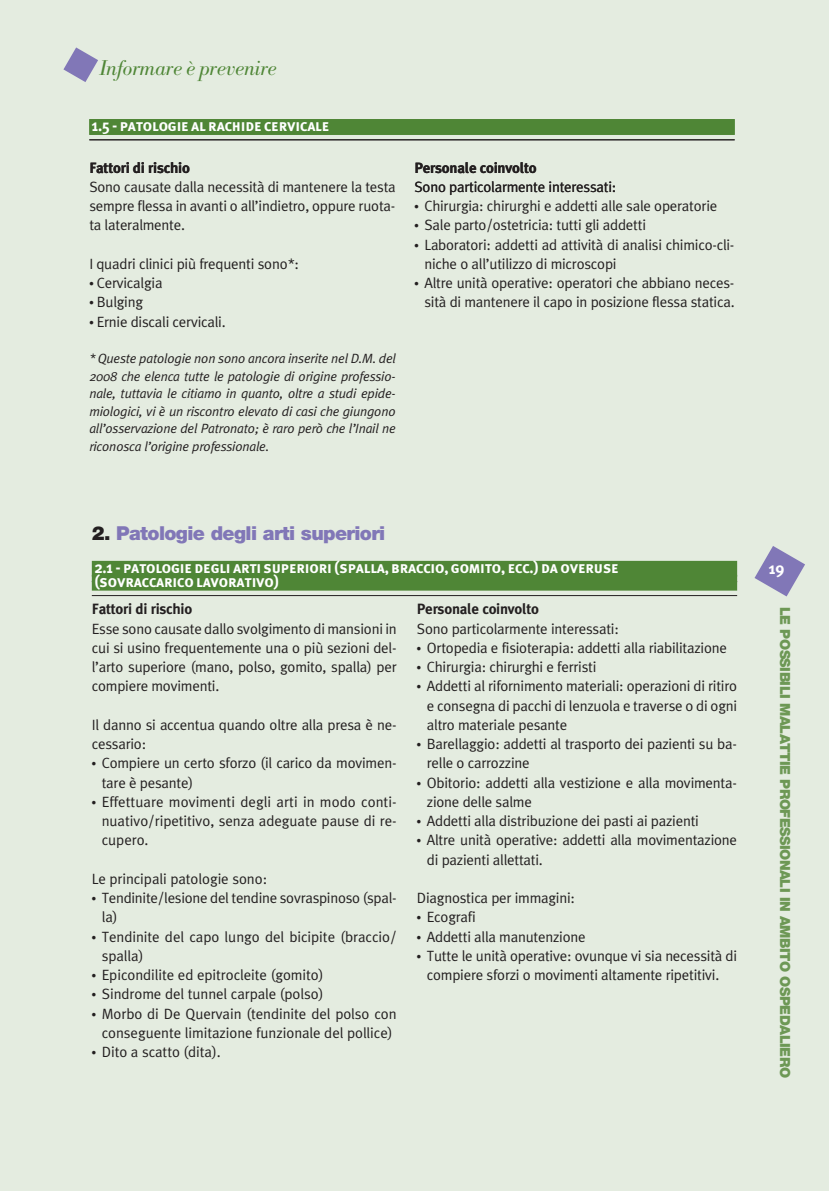
<style>
.page{position:relative;width:829px;height:1191px;background:#fff}
.page>*{position:absolute;margin:0;border:0;box-sizing:border-box;transform-origin:0 0}
.t1{font:italic 300 21px "Bodoni BE";letter-spacing:-.01em;color:#4f8636}
.t2{font:19.25px/14px "R Meta Bold Caps";letter-spacing:-.01em;color:#fff;scale:.95 1}
.t3{font:900 19.25px "Helvetica Neue LT Std";letter-spacing:-.035em;color:#8177b7}
.t4{font:19.25px "R Meta Bold Caps";letter-spacing:-.01em;color:#fff}
.t5{font:17.5px/19.2px "R Meta";letter-spacing:-.015em;color:#231f20}
.t6{font:700 17.5px "R Meta";letter-spacing:-.015em;color:#231f20}
.t7{font:italic 15.75px/17.5px "R Meta";letter-spacing:-.015em;color:#231f20;text-align:justify}
.t8{font:900 14px "Helvetica Neue LT Std";letter-spacing:-.035em;color:#6d9855}
.s1{color:#231f20}
</style>
<div class="page">
<div style="left:0;top:0;width:828px;height:1191px;background:#e4ece0"></div>
<svg style="left:754px;top:546px;width:51px;height:50px"></svg>
<svg style="left:63px;top:47px;width:35px;height:35px"></svg>
<div style="left:89px;top:119px;width:645px;height:16px;background:#4f8636"></div>
<hr style="left:89px;top:139px;width:645px;height:1px;background:#231f20">
<div style="left:92px;top:561px;width:645px;height:15px;background:#4f8636"></div>
<div style="left:92px;top:575px;width:645px;height:15px;background:#4f8636"></div>
<hr style="left:92px;top:595px;width:645px;height:1px;background:#231f20">
<p class="t1" style="left:99px;top:59px;width:179px">Informare è prevenire</p>
<p class="t2" style="left:92px;top:118px;width:251px">1.5 - Patologie al rachide cervicale</p>
<p class="t6" style="left:89px;top:156px;width:102px">Fattori di rischio</p>
<p class="t5" style="left:89px;top:178px;width:308px;text-align:justify">Sono causate dalla necessità di mantenere la testa sempre flessa in avanti o all’indietro, oppure ruota&shy;ta lateralmente.</p>
<p class="t5" style="left:89px;top:255px;width:211px">I quadri clinici più frequenti sono*:</p>
<p class="t5" style="left:89px;top:274px;width:75px">• Cervicalgia</p>
<p class="t5" style="left:89px;top:294px;width:55px">• Bulging</p>
<p class="t5" style="left:89px;top:313px;width:138px">• Ernie discali cervicali.</p>
<p class="t7" style="left:89px;top:351px;width:308px">* Queste patologie non sono ancora inserite nel D.M. del 2008 che elenca tutte le patologie di origine professio&shy;nale, tuttavia le citiamo in quanto, oltre a studi epide&shy;miologici, vi è un riscontro elevato di casi che giungono all’osservazione del Patronato; è raro però che l’Inail ne riconosca l’origine professionale.</p>
<p class="t6" style="left:414px;top:156px;width:124px">Personale coinvolto</p>
<p class="t5" style="left:414px;top:178px;width:203px">Sono particolarmente interessati:</p>
<p class="t5" style="left:414px;top:197px;width:304px">• Chirurgia: chirurghi e addetti alle sale operatorie</p>
<p class="t5" style="left:414px;top:217px;width:233px">• Sale parto/ostetricia: tutti gli addetti</p>
<p class="t5" style="left:424px;top:236px;width:311px;text-indent:-10px">• Laboratori: addetti ad attività di analisi chimico-cli&shy;niche o all’utilizzo di microscopi</p>
<p class="t5" style="left:414px;top:274px;width:321px;text-align:center">• Altre unità operative: operatori che abbiano neces&shy;sità di mantenere il capo in posizione flessa statica.</p>
<p class="t3" style="left:92px;top:526px;width:295px"><span class="s1">2.</span> Patologie degli arti superiori</p>
<p class="t2" style="left:94px;top:559px;width:553px">2.1 - Patologie degli arti superiori (spalla, braccio, gomito, ecc.) da overuse (sovraccarico lavorativo)</p>
<p class="t6" style="left:92px;top:598px;width:102px">Fattori di rischio</p>
<p class="t5" style="left:92px;top:620px;width:306px;text-align:justify">Esse sono causate dallo svolgimento di mansioni in cui si usino frequentemente una o più sezioni del&shy;l’arto superiore (mano, polso, gomito, spalla) per compiere movimenti.</p>
<p class="t5" style="left:92px;top:716px;width:306px">Il danno si accentua quando oltre alla presa è ne&shy;cessario:</p>
<p class="t5" style="left:102px;top:754px;width:296px;text-indent:-10px">• Compiere un certo sforzo (il carico da movimen&shy;tare è pesante)</p>
<p class="t5" style="left:102px;top:793px;width:296px;text-align:justify;text-indent:-10px">• Effettuare movimenti degli arti in modo conti&shy;nuativo/ripetitivo, senza adeguate pause di re&shy;cupero.</p>
<p class="t5" style="left:92px;top:870px;width:177px">Le principali patologie sono:</p>
<p class="t5" style="left:102px;top:889px;width:296px;text-indent:-10px">• Tendinite/lesione del tendine sovraspinoso (spal - la)</p>
<p class="t5" style="left:102px;top:928px;width:296px;text-indent:-10px">• Tendinite del capo lungo del bicipite (braccio/ spal la)</p>
<p class="t5" style="left:92px;top:966px;width:233px">• Epicondilite ed epitrocleite (gomito)</p>
<p class="t5" style="left:92px;top:985px;width:233px">• Sindrome del tunnel carpale (polso)</p>
<p class="t5" style="left:92px;top:1005px;width:306px;text-align:center">• Morbo di De Quervain (tendinite del polso con conseguente limitazione funzionale del pollice)</p>
<p class="t5" style="left:92px;top:1043px;width:130px">• Dito a scatto (dita).</p>
<p class="t6" style="left:417px;top:598px;width:124px">Personale coinvolto</p>
<p class="t5" style="left:417px;top:620px;width:203px">Sono particolarmente interessati:</p>
<p class="t5" style="left:417px;top:639px;width:311px">• Ortopedia e fisioterapia: addetti alla riabilitazione</p>
<p class="t5" style="left:417px;top:658px;width:181px">• Chirurgia: chirurghi e ferristi</p>
<p class="t5" style="left:427px;top:677px;width:312px;text-align:justify;text-indent:-10px">• Addetti al rifornimento materiali: operazioni di ritiro e consegna di pacchi di lenzuola e traverse o di ogni altro materiale pesante</p>
<p class="t5" style="left:427px;top:735px;width:311px;text-indent:-10px">• Barellaggio: addetti al trasporto dei pazienti su ba&shy;relle o carrozzine</p>
<p class="t5" style="left:427px;top:774px;width:311px;text-indent:-10px">• Obitorio: addetti alla vestizione e alla movimenta&shy;zione delle salme</p>
<p class="t5" style="left:417px;top:812px;width:283px">• Addetti alla distribuzione dei pasti ai pazienti</p>
<p class="t5" style="left:427px;top:831px;width:312px;text-indent:-10px">• Altre unità operative: addetti alla movimentazione di pazienti allettati.</p>
<p class="t5" style="left:417px;top:889px;width:159px">Diagnostica per immagini:</p>
<p class="t5" style="left:417px;top:908px;width:60px">• Ecografi</p>
<p class="t5" style="left:417px;top:928px;width:170px">• Addetti alla manutenzione</p>
<p class="t5" style="left:417px;top:947px;width:321px;text-align:center">• Tutte le unità operative: ovunque vi sia necessità di compiere sforzi o movimenti altamente ripetitivi.</p>
<p class="t4" style="left:768px;top:556px;width:17px">19</p>
<p class="t8" style="left:789px;top:607px;width:472px;rotate:90deg">LE POSSIBILI MALATTIE PROFESSIONALI IN AMBITO OSPEDALIERO</p>
</div>
